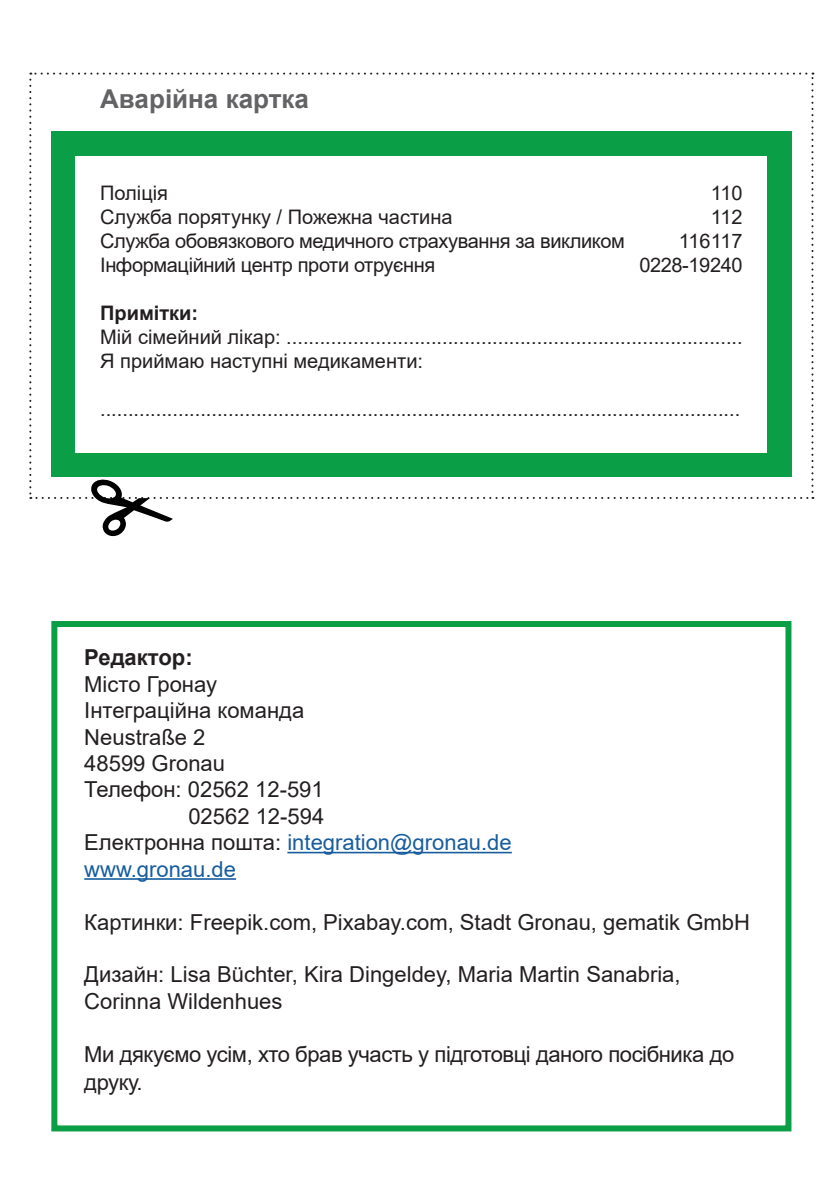
<style>
.page{position:relative;width:840px;height:1191px;background:#fff}
.page>*{position:absolute;margin:0;border:0;box-sizing:border-box;transform-origin:0 0}
.Überschrift_grau{font:700 26px "Arial";color:#636366}
.t1{font:22px "Arial";color:#231f20}
.t2{font:22px/28.8px "Arial";letter-spacing:-.02em;color:#231f20}
.t3{font:22px "Arial";color:#175d9e}
.t4{font:700 22px "Arial";color:#231f20}
.Schriftgröße_10{font:20px "Arial";color:#231f20}
.Fließtext_11_pt{font:20px "Arial";color:#231f20}
.Schriftgröße_10-2{font:20px "Arial";letter-spacing:-.02em;color:#231f20}
.Schriftgröße_10-3{font:700 20px "Arial";color:#231f20}
.s1{color:#231f20}
</style>
<div class="page">
<div style="left:51px;top:621px;width:740px;height:510px;border:6px solid #0a9f46"></div>
<hr style="left:287px;top:851px;width:224px;height:2px;background:#175d9e">
<hr style="left:84px;top:878px;width:152px;height:1px;background:#175d9e">
<svg style="left:29px;top:73px;width:784px;height:464px"></svg>
<p class="Überschrift_grau" style="left:100px;top:81px;width:210px">Аварійна картка</p>
<p class="Schriftgröße_10" style="left:100px;top:179px;width:69px">Поліція</p>
<p class="Schriftgröße_10-2" style="left:710px;top:179px;width:33px">110</p>
<p class="Schriftgröße_10" style="left:100px;top:203px;width:354px">Служба порятунку / Пожежна частина</p>
<p class="Schriftgröße_10-2" style="left:710px;top:203px;width:33px">112</p>
<p class="Schriftgröße_10-2" style="left:100px;top:227px;width:526px">Служба обовязкового медичного страхування за викликом</p>
<p class="Schriftgröße_10-2" style="left:678px;top:227px;width:65px">116117</p>
<p class="Schriftgröße_10-2" style="left:100px;top:251px;width:336px">Інформаційний центр проти отруєння</p>
<p class="Schriftgröße_10-2" style="left:639px;top:251px;width:105px">0228-19240</p>
<p class="Schriftgröße_10-3" style="left:100px;top:299px;width:100px">Примітки:</p>
<p class="Schriftgröße_10" style="left:100px;top:323px;width:643px">Мій сімейний лікар: ..................................................................................</p>
<p class="Schriftgröße_10" style="left:100px;top:347px;width:324px">Я приймаю наступні медикаменти:</p>
<p class="Fließtext_11_pt" style="left:100px;top:395px;width:641px">...................................................................................................................</p>
<p class="t4" style="left:84px;top:642px;width:110px">Редактор:</p>
<p class="t1" style="left:84px;top:669px;width:134px">Місто Гронау</p>
<p class="t1" style="left:84px;top:695px;width:221px">Інтеграційна команда</p>
<p class="t1" style="left:84px;top:721px;width:123px">Neustraße 2</p>
<p class="t1" style="left:84px;top:748px;width:142px">48599 Gronau</p>
<p class="t1" style="left:84px;top:774px;width:241px">Телефон: 02562 12-591</p>
<p class="t1" style="left:188px;top:801px;width:137px">02562 12-594</p>
<p class="t3" style="left:84px;top:827px;width:429px"><span class="s1">Електронна пошта:</span> integration@gronau.de</p>
<p class="t3" style="left:84px;top:853px;width:153px">www.gronau.de</p>
<p class="t1" style="left:84px;top:906px;width:667px">Картинки: Freepik.com, Pixabay.com, Stadt Gronau, gematik GmbH</p>
<p class="t1" style="left:84px;top:959px;width:597px">Дизайн: Lisa Büchter, Kira Dingeldey, Maria Martin Sanabria,</p>
<p class="t1" style="left:84px;top:985px;width:200px">Corinna Wildenhues</p>
<p class="t2" style="left:84px;top:1039px;width:651px">Ми дякуємо усім, хто брав участь у підготовці даного посібника до друку.</p>
</div>
